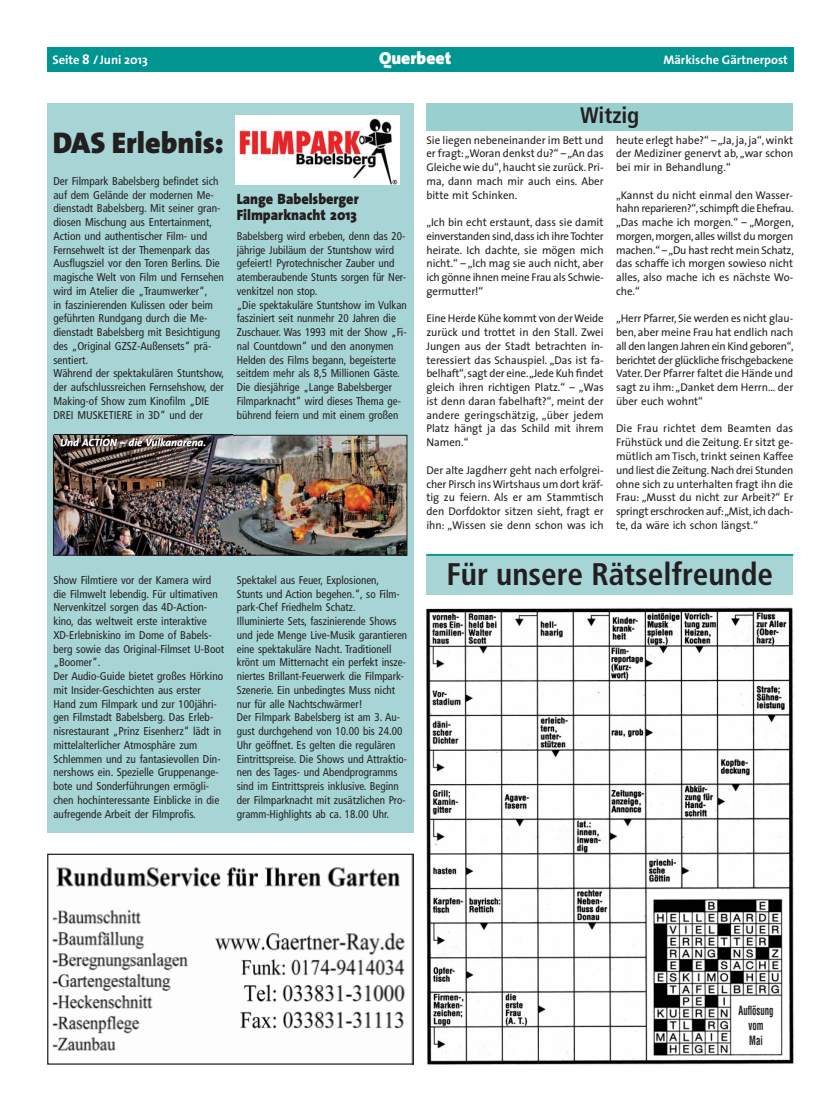
<style>
.page{position:relative;width:833px;height:1117px;background:#fff}
.page>*{position:absolute;margin:0;border:0;box-sizing:border-box;transform-origin:0 0}
.t1{font:700 condensed 31.25px "Frutiger";color:#231f20}
.t2{font:900 30px "The Sans";color:#231f20}
.t3{font:700 condensed 22.5px "Frutiger";color:#231f20}
.t4{font:900 17.5px "The Sans";color:#fff}
.t5{font:900 15px/16.2px "The Sans";color:#231f20;scale:.94 1}
.t6{font:700 12.5px "The Sans";color:#fff}
.t7{font:700 condensed 12.5px/15px "Helvetica";color:#231f20;text-align:center;scale:.7 1}
.t8{font:condensed 11.25px/13.8px "Frutiger";color:#231f20}
.t9{font:11.25px/13.8px "The Sans";color:#231f20;text-align:justify}
.t10{font:italic 700 10.62px "The Sans";color:#fff}
.s1{font-size:13.75px}
</style>
<div class="page">
<div style="left:47px;top:47px;width:746px;height:24px;background:#009590"></div>
<img style="left:426px;top:606px;width:368px;height:459px">
<div style="left:426px;top:554px;width:367px;height:40px;background:#a7d5d5"></div>
<hr style="left:426px;top:554px;width:367px;height:1px;background:#009590">
<img style="left:652px;top:896px;width:130px;height:160px">
<div style="left:47px;top:103px;width:367px;height:729px;background:#a7d5d5"></div>
<div style="left:426px;top:103px;width:367px;height:27px;background:#9acfcf"></div>
<img style="left:52px;top:855px;width:360px;height:207px">
<div style="left:47px;top:853px;width:367px;height:211px;border:1px solid #231f20"></div>
<img style="left:55px;top:437px;width:350px;height:116px">
<div style="left:53px;top:435px;width:354px;height:120px;border:1px solid #231f20"></div>
<img style="left:236px;top:116px;width:163px;height:69px">
<img style="left:55px;top:434px;width:177px;height:38px">
<img style="left:61px;top:438px;width:116px;height:8px">
<p class="t6" style="left:52px;top:55px;width:97px">Seite <span class="s1">8</span> /Juni 2013</p>
<h3 class="t4" style="left:379px;top:49px;width:74px">Querbeet</h3>
<p class="t6" style="left:663px;top:55px;width:126px">Märkische Gärtnerpost</p>
<h2 class="t2" style="left:53px;top:127px;width:173px">DAS Erlebnis:</h2>
<p class="t8" style="left:53px;top:175px;width:172px">Der Filmpark Babelsberg befindet sich auf dem Gelände der modernen Me&shy;dienstadt Babelsberg. Mit seiner gran&shy;diosen Mischung aus Entertainment, Action und authentischer Film- und Fernsehwelt ist der Themenpark das Ausflugsziel vor den Toren Berlins. Die magische Welt von Film und Fernsehen wird im Atelier die „Traumwerker“,<br>in faszinierenden Kulissen oder beim geführten Rundgang durch die Me&shy;dienstadt Babelsberg mit Besichtigung des „Original GZSZ-Außensets“ prä&shy;sentiert.<br>Während der spektakulären Stuntshow, der aufschlussreichen Fernsehshow, der Making-of Show zum Kinofilm „DIE DREI MUSKETIERE in 3D“ und der</p>
<p class="t10" style="left:60px;top:438px;width:147px">Und ACTION – die Vulkanarena.</p>
<h3 class="t5" style="left:237px;top:191px;width:131px">Lange Babelsberger<br>Filmparknacht 2013</h3>
<p class="t8" style="left:237px;top:230px;width:172px">Babelsberg wird erbeben, denn das 20- jährige Jubiläum der Stuntshow wird gefeiert! Pyrotechnischer Zauber und atemberaubende Stunts sorgen für Ner&shy;venkitzel non stop.<br>„Die spektakuläre Stuntshow im Vulkan fasziniert seit nunmehr 20 Jahren die Zuschauer. Was 1993 mit der Show „Fi&shy;nal Countdown“ und den anonymen Helden des Films begann, begeisterte seitdem mehr als 8,5 Millionen Gäste.<br>Die diesjährige „Lange Babelsberger Filmparknacht“ wird dieses Thema ge&shy;bührend feiern und mit einem großen</p>
<p class="t8" style="left:53px;top:574px;width:172px">Show Filmtiere vor der Kamera wird die Filmwelt lebendig. Für ultimativen Nervenkitzel sorgen das 4D-Action&shy;kino, das weltweit erste interaktive XD-Erlebniskino im Dome of Babels&shy;berg sowie das Original-Filmset U-Boot „Boomer“.<br>Der Audio-Guide bietet großes Hörkino mit Insider-Geschichten aus erster Hand zum Filmpark und zur 100jähri&shy;gen Filmstadt Babelsberg. Das Erleb&shy;nisrestaurant „Prinz Eisenherz“ lädt in mittelalterlicher Atmosphäre zum Schlemmen und zu fantasievollen Din&shy;nershows ein. Spezielle Gruppenange&shy;bote und Sonderführungen ermögli&shy;chen hochinteressante Einblicke in die aufregende Arbeit der Filmprofis.</p>
<p class="t8" style="left:237px;top:574px;width:172px">Spektakel aus Feuer, Explosionen, Stunts und Action begehen.“, so Film&shy;park-Chef Friedhelm Schatz.<br>Illuminierte Sets, faszinierende Shows und jede Menge Live-Musik garantieren eine spektakuläre Nacht. Traditionell krönt um Mitternacht ein perfekt insze&shy;niertes Brillant-Feuerwerk die Filmpark-Szenerie. Ein unbedingtes Muss nicht nur für alle Nachtschwärmer!<br>Der Filmpark Babelsberg ist am 3. Au&shy;gust durchgehend von 10.00 bis 24.00<br>Uhr geöffnet. Es gelten die regulären Eintrittspreise. Die Shows und Attraktio&shy;nen des Tages- und Abendprogramms sind im Eintrittspreis inklusive. Beginn der Filmparknacht mit zusätzlichen Pro&shy;gramm-Highlights ab ca. 18.00 Uhr.</p>
<h3 class="t3" style="left:580px;top:106px;width:61px">Witzig</h3>
<p class="t9" style="left:616px;top:134px;width:179px">heute erlegt habe?“ – „Ja, ja, ja“, winkt der Mediziner genervt ab, „war schon bei mir in Behandlung.“</p>
<p class="t9" style="left:616px;top:189px;width:179px">„Kannst du nicht einmal den Wasser&shy;hahn reparieren?“, schimpft die Ehefrau. „Das mache ich morgen.“ – „Morgen, morgen, morgen, alles willst du morgen machen.“ – „Du hast recht mein Schatz, das schaffe ich morgen sowieso nicht alles, also mache ich es nächste Wo&shy;che.“</p>
<p class="t9" style="left:616px;top:313px;width:179px">„Herr Pfarrer, Sie werden es nicht glau&shy;ben, aber meine Frau hat endlich nach all den langen Jahren ein Kind geboren“, berichtet der glückliche frischgebackene Vater. Der Pfarrer faltet die Hände und sagt zu ihm: „Danket dem Herrn… der über euch wohnt“</p>
<p class="t9" style="left:616px;top:423px;width:179px">Die Frau richtet dem Beamten das Frühstück und die Zeitung. Er sitzt ge&shy;mütlich am Tisch, trinkt seinen Kaffee und liest die Zeitung. Nach drei Stunden ohne sich zu unterhalten fragt ihn die Frau: „Musst du nicht zur Arbeit?“ Er springt erschrocken auf: „Mist, ich dach&shy;te, da wäre ich schon längst.“</p>
<h1 class="t1" style="left:446px;top:561px;width:328px">Für unsere Rätselfreunde</h1>
<p class="t9" style="left:426px;top:134px;width:179px">Sie liegen nebeneinander im Bett und er fragt: „Woran denkst du?“ – „An das Gleiche wie du“, haucht sie zurück. Pri&shy;ma, dann mach mir auch eins. Aber bitte mit Schinken.</p>
<p class="t9" style="left:426px;top:216px;width:179px">„Ich bin echt erstaunt, dass sie damit einverstanden sind, dass ich ihre Tochter heirate. Ich dachte, sie mögen mich nicht.“ – „Ich mag sie auch nicht, aber ich gönne ihnen meine Frau als Schwie&shy;germutter!“</p>
<p class="t9" style="left:426px;top:313px;width:179px">Eine Herde Kühe kommt von der Weide zurück und trottet in den Stall. Zwei Jungen aus der Stadt betrachten in&shy;teressiert das Schauspiel. „Das ist fa&shy;belhaft“, sagt der eine. „Jede Kuh findet gleich ihren richtigen Platz.“ – „Was ist denn daran fabelhaft?“, meint der andere geringschätzig, „über jedem Platz hängt ja das Schild mit ihrem Namen.“</p>
<p class="t9" style="left:426px;top:464px;width:179px">Der alte Jagdherr geht nach erfolgrei&shy;cher Pirsch ins Wirtshaus um dort kräf&shy;tig zu feiern. Als er am Stammtisch den Dorfdoktor sitzen sieht, fragt er ihn: „Wissen sie denn schon was ich</p>
<p class="t7" style="left:738px;top:1004px;width:51px">Auflösung vom<br>Mai</p>
</div>
